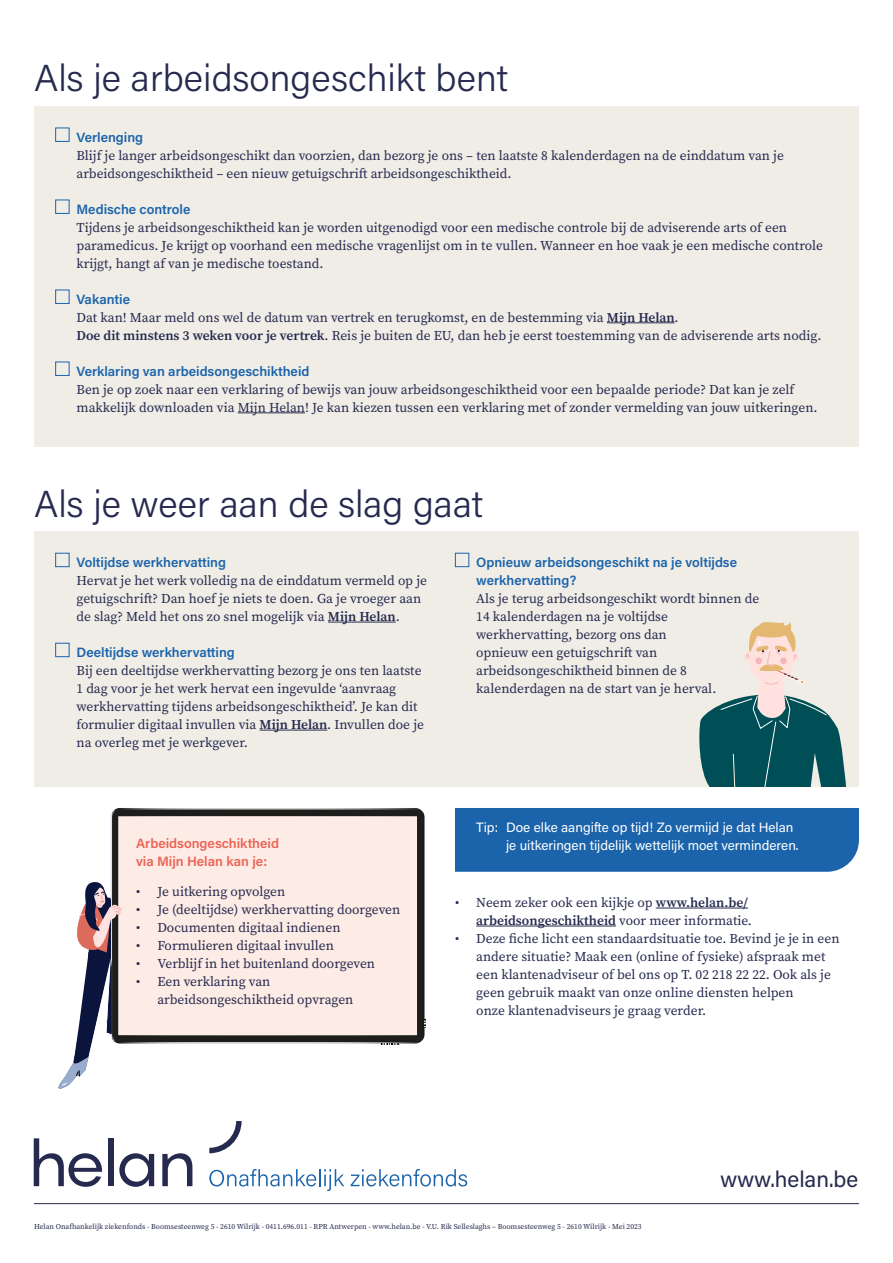
<style>
.page{position:relative;width:893px;height:1263px;background:#fff}
.page>*{position:absolute;margin:0;border:0;box-sizing:border-box;transform-origin:0 0}
.t1{font:300 37.5px "Acumin Pro";color:#262a4f}
.t2{font:22.5px "Acumin Pro";color:#262a4f}
.t3{font:13.5px/18px "Source Serif Pro";color:#262a4f}
.t4{font:600 13.5px/18px "Acumin Pro";color:#1b64ab}
.t5{font:13.5px/18px "Acumin Pro";color:#fff}
.t6{font:600 13.5px/18px "Acumin Pro";color:#ec6354}
.t7{font:7.5px "Source Serif Pro";color:#262a4f}
.s1{font-weight:600}
</style>
<div class="page">
<div style="left:34px;top:531px;width:825px;height:256px;background:#f0ede7"></div>
<div style="left:34px;top:106px;width:825px;height:340px;background:#f0ede7"></div>
<svg style="left:699px;top:622px;width:147px;height:165px"></svg>
<div style="left:755px;top:657px;width:7px;height:7px;background:#f2b7b6;border-radius:50%"></div>
<div style="left:780px;top:657px;width:7px;height:7px;background:#f2b7b6;border-radius:50%"></div>
<hr style="left:328px;top:622px;width:68px;height:1px;background:#262a4f">
<hr style="left:260px;top:730px;width:67px;height:1px;background:#262a4f">
<div style="left:55px;top:553px;width:14px;height:14px;border:1px solid #1b64ab"></div>
<div style="left:55px;top:643px;width:14px;height:14px;border:1px solid #1b64ab"></div>
<hr style="left:607px;top:322px;width:68px;height:1px;background:#262a4f">
<hr style="left:238px;top:412px;width:67px;height:1px;background:#262a4f">
<div style="left:55px;top:128px;width:14px;height:14px;border:1px solid #1b64ab"></div>
<div style="left:55px;top:200px;width:14px;height:14px;border:1px solid #1b64ab"></div>
<div style="left:55px;top:290px;width:14px;height:14px;border:1px solid #1b64ab"></div>
<div style="left:55px;top:362px;width:14px;height:14px;border:1px solid #1b64ab"></div>
<div style="left:455px;top:553px;width:14px;height:14px;border:1px solid #1b64ab"></div>
<hr style="left:656px;top:908px;width:92px;height:1px;background:#262a4f">
<hr style="left:476px;top:926px;width:140px;height:1px;background:#262a4f">
<div style="left:455px;top:808px;width:404px;height:64px;background:#1b64ab"></div>
<hr style="left:34px;top:1203px;width:825px;height:1px;background:#262a4f">
<svg style="left:209px;top:1169px;width:135px;height:22px"></svg>
<svg style="left:351px;top:1169px;width:116px;height:17px"></svg>
<svg style="left:34px;top:1138px;width:68px;height:49px"></svg>
<div style="left:108px;top:1138px;width:5px;height:48px;background:#262a4f"></div>
<svg style="left:119px;top:1153px;width:35px;height:34px"></svg>
<svg style="left:162px;top:1153px;width:30px;height:33px"></svg>
<svg style="left:209px;top:1121px;width:33px;height:32px"></svg>
<svg style="left:112px;top:809px;width:311px;height:233px;background:#eadad4"></svg>
<svg style="left:381px;top:1043px;width:19px;height:1px"></svg>
<svg style="left:58px;top:880px;width:64px;height:209px"></svg>
<h1 class="t1" style="left:34px;top:52px;width:475px">Als je arbeidsongeschikt bent</h1>
<p class="t4" style="left:77px;top:127px;width:68px">Verlenging</p>
<p class="t3" style="left:77px;top:146px;width:709px">Blijf je langer arbeidsongeschikt dan voorzien, dan bezorg je ons – ten laatste 8 kalenderdagen na de einddatum van je arbeidsongeschiktheid – een nieuw getuigschrift arbeidsongeschiktheid.</p>
<p class="t4" style="left:77px;top:199px;width:115px">Medische controle</p>
<p class="t3" style="left:77px;top:218px;width:748px">Tijdens je arbeidsongeschiktheid kan je worden uitgenodigd voor een medische controle bij de adviserende arts of een paramedicus. Je krijgt op voorhand een medische vragenlijst om in te vullen. Wanneer en hoe vaak je een medische controle krijgt, hangt af van je medische toestand.</p>
<p class="t4" style="left:77px;top:289px;width:55px">Vakantie</p>
<p class="t3" style="left:77px;top:308px;width:746px">Dat kan! Maar meld ons wel de datum van vertrek en terugkomst, en de bestemming via <span class="s1">Mijn Helan</span>.<br><span class="s1">Doe dit minstens 3 weken voor je vertrek</span>. Reis je buiten de EU, dan heb je eerst toestemming van de adviserende arts nodig.</p>
<p class="t4" style="left:77px;top:361px;width:234px">Verklaring van arbeidsongeschiktheid</p>
<p class="t3" style="left:77px;top:380px;width:743px">Ben je op zoek naar een verklaring of bewijs van jouw arbeidsongeschiktheid voor een bepaalde periode? Dat kan je zelf makkelijk downloaden via Mijn Helan! Je kan kiezen tussen een verklaring met of zonder vermelding van jouw uitkeringen.</p>
<h1 class="t1" style="left:34px;top:478px;width:451px">Als je weer aan de slag gaat</h1>
<p class="t4" style="left:77px;top:553px;width:151px">Voltijdse werkhervatting</p>
<p class="t3" style="left:77px;top:571px;width:352px">Hervat je het werk volledig na de einddatum vermeld op je getuigschrift? Dan hoef je niets te doen. Ga je vroeger aan de slag? Meld het ons zo snel mogelijk via <span class="s1">Mijn Helan</span>.</p>
<p class="t4" style="left:77px;top:643px;width:160px">Deeltijdse werkhervatting</p>
<p class="t3" style="left:77px;top:661px;width:349px">Bij een deeltijdse werkhervatting bezorg je ons ten laatste 1 dag voor je het werk hervat een ingevulde ‘aanvraag werkhervatting tijdens arbeidsongeschiktheid’. Je kan dit formulier digitaal invullen via <span class="s1">Mijn Helan</span>. Invullen doe je na overleg met je werkgever.</p>
<p class="t4" style="left:476px;top:553px;width:262px">Opnieuw arbeidsongeschikt na je voltijdse werkhervatting?</p>
<p class="t3" style="left:476px;top:589px;width:285px">Als je terug arbeidsongeschikt wordt binnen de 14 kalenderdagen na je voltijdse werkhervatting, bezorg ons dan<br>opnieuw een getuigschrift van arbeidsongeschiktheid binnen de 8 kalenderdagen na de start van je herval.</p>
<p class="t6" style="left:136px;top:833px;width:144px">Arbeidsongeschiktheid via Mijn Helan kan je:</p>
<p class="t3" style="left:136px;top:883px;width:151px">• Je uitkering opvolgen</p>
<p class="t3" style="left:136px;top:901px;width:266px">• Je (deeltijdse) werkhervatting doorgeven</p>
<p class="t3" style="left:136px;top:919px;width:206px">• Documenten digitaal indienen</p>
<p class="t3" style="left:136px;top:937px;width:199px">• Formulieren digitaal invullen</p>
<p class="t3" style="left:136px;top:955px;width:241px">• Verblijf in het buitenland doorgeven</p>
<p class="t3" style="left:157px;top:973px;width:198px;text-indent:-21px">• Een verklaring van arbeidsongeschiktheid opvragen</p>
<p class="t5" style="left:506px;top:817px;width:294px;text-indent:-30px">Tip: Doe elke aangifte op tijd! Zo vermijd je dat Helan je uitkeringen tijdelijk wettelijk moet verminderen.</p>
<p class="t3" style="left:455px;top:893px;width:299px;text-align:right">• Neem zeker ook een kijkje op <span class="s1">www.helan.be/ arbeidsongeschiktheid</span> voor meer informatie.</p>
<p class="t3" style="left:476px;top:929px;width:365px;text-indent:-21px">• Deze fiche licht een standaardsituatie toe. Bevind je je in een andere situatie? Maak een (online of fysieke) afspraak met een klantenadviseur of bel ons op T. 02 218 22 22. Ook als je geen gebruik maakt van onze online diensten helpen<br>onze klantenadviseurs je graag verder.</p>
<h2 class="t2" style="left:720px;top:1163px;width:140px">www.helan.be</h2>
<p class="t7" style="left:34px;top:1221px;width:609px">Helan Onafhankelijk ziekenfonds - Boomsesteenweg 5 - 2610 Wilrijk - 0411.696.011 - RPR Antwerpen - www.helan.be - V.U. Rik Selleslaghs – Boomsesteenweg 5 - 2610 Wilrijk - Mei 2023</p>
</div>
